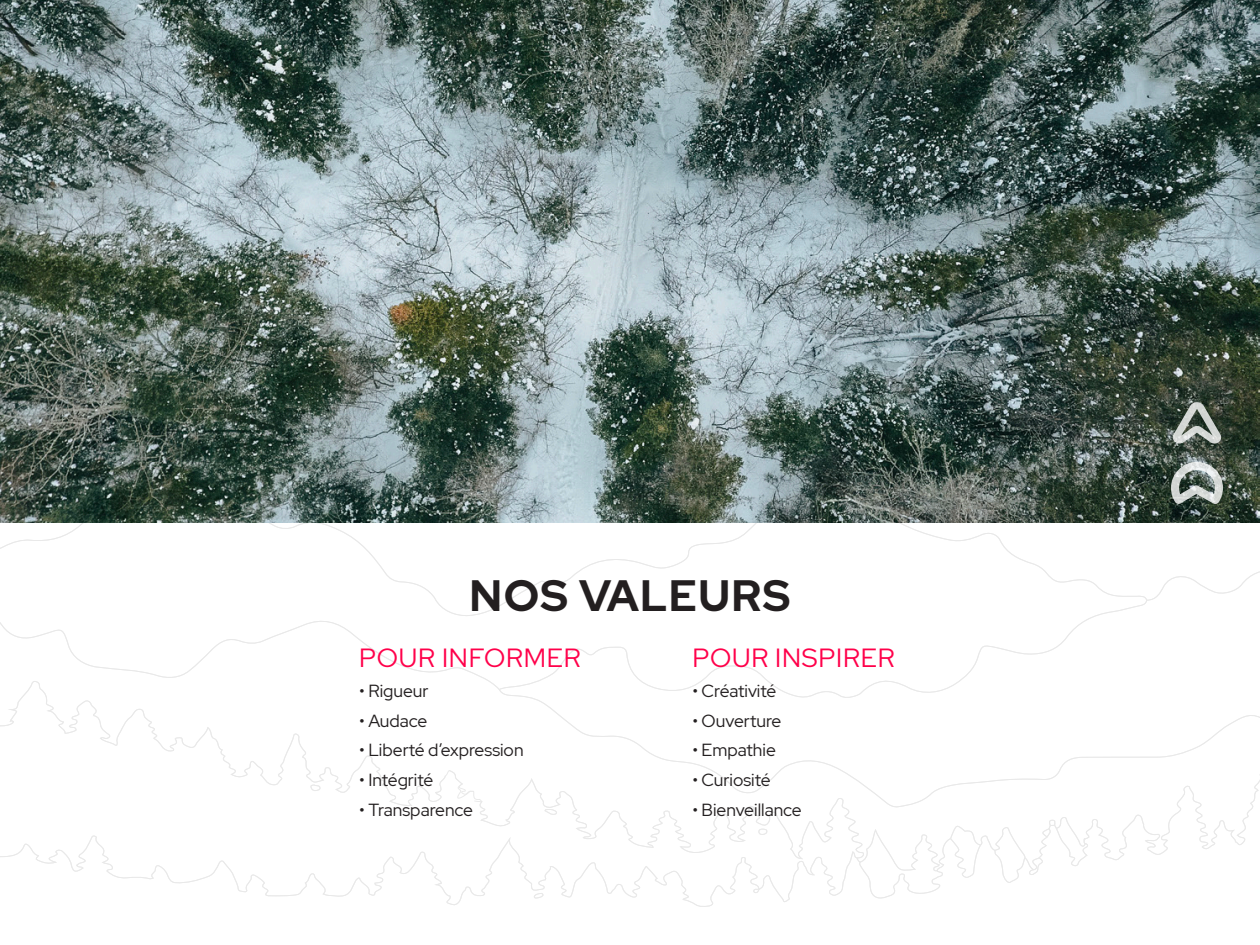
<style>
.page{position:relative;width:1260px;height:945px;background:#fff}
.page>*{position:absolute;margin:0;border:0;box-sizing:border-box;transform-origin:0 0}
.t1{font:700 43.75px "Red Hat Display";letter-spacing:.03em;color:#231f20}
.t2{font:26.25px "Red Hat Display";letter-spacing:.03em;color:#ff004a}
.t3{font:17.5px "Red Hat Display";color:#231f20}
</style>
<div class="page">
<svg style="left:0;top:522px;width:859px;height:385px"></svg>
<svg style="left:498px;top:522px;width:762px;height:286px"></svg>
<svg style="left:859px;top:829px;width:84px;height:70px"></svg>
<svg style="left:949px;top:826px;width:33px;height:52px"></svg>
<svg style="left:534px;top:892px;width:10px;height:7px"></svg>
<svg style="left:753px;top:887px;width:8px;height:6px"></svg>
<svg style="left:993px;top:817px;width:105px;height:66px"></svg>
<svg style="left:9px;top:719px;width:4px;height:4px"></svg>
<svg style="left:310px;top:784px;width:11px;height:8px"></svg>
<svg style="left:544px;top:808px;width:14px;height:9px"></svg>
<div style="left:758px;top:829px;width:9px;height:6px;border:1px solid #989898;border-radius:50%"></div>
<img style="left:0;top:0;width:1260px;height:522px">
<svg style="left:1172px;top:402px;width:50px;height:42px;background:#7a837b"></svg>
<svg style="left:1171px;top:462px;width:52px;height:42px;background:#8f9993"></svg>
<h1 class="t1" style="left:470px;top:578px;width:322px">NOS VALEURS</h1>
<h2 class="t2" style="left:359px;top:647px;width:223px">POUR INFORMER</h2>
<p class="t3" style="left:359px;top:684px;width:71px">• Rigueur</p>
<p class="t3" style="left:359px;top:713px;width:70px">• Audace</p>
<p class="t3" style="left:359px;top:743px;width:166px">• Liberté d’expression</p>
<p class="t3" style="left:359px;top:773px;width:76px">• Intégrité</p>
<p class="t3" style="left:359px;top:803px;width:116px">• Transparence</p>
<h2 class="t2" style="left:692px;top:647px;width:204px">POUR INSPIRER</h2>
<p class="t3" style="left:692px;top:684px;width:86px">• Créativité</p>
<p class="t3" style="left:692px;top:713px;width:90px">• Ouverture</p>
<p class="t3" style="left:692px;top:743px;width:85px">• Empathie</p>
<p class="t3" style="left:692px;top:773px;width:80px">• Curiosité</p>
<p class="t3" style="left:692px;top:803px;width:111px">• Bienveillance</p>
</div>
